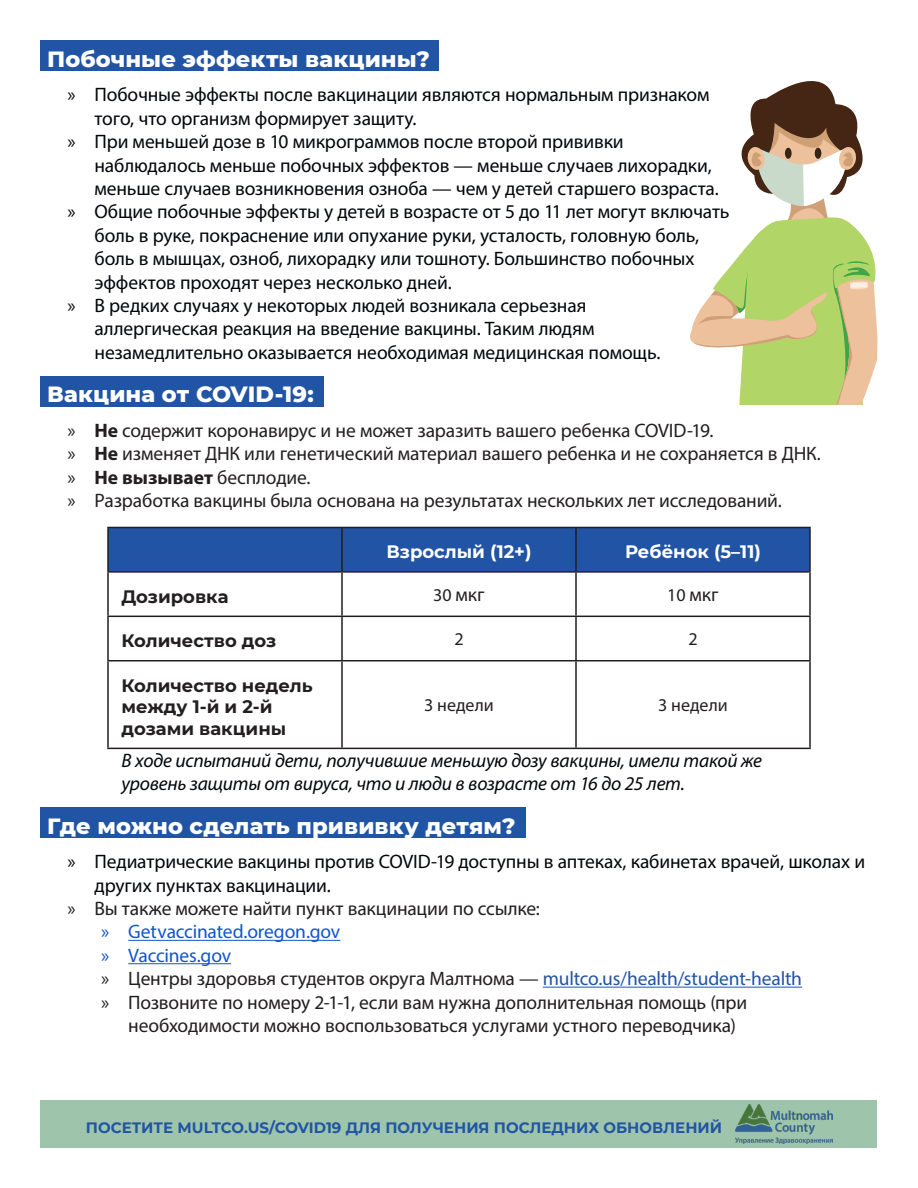
<style>
.page{position:relative;width:918px;height:1188px;background:#fff}
.page>*{position:absolute;margin:0;border:0;box-sizing:border-box;transform-origin:0 0}
.Subtitle_Copy{font:800 22.5px "Montserrat";letter-spacing:.005em;color:#fff}
.t1{font:19.5px/23.4px "Myriad Pro";letter-spacing:-.005em;color:#03060a}
.t2{font:19.5px/23.4px "Myriad Pro";letter-spacing:-.005em;color:#231f20}
.Body_Style{font:italic 19.5px/23.4px "Myriad Pro";letter-spacing:-.015em;color:#03060a}
.t3{font:19.5px "Myriad Pro";letter-spacing:-.01em;color:#15c}
.t4{font:700 18px/21.6px "Montserrat";color:#231f20}
.t5{font:700 18px "Montserrat";color:#fff}
.t6{font:18px "Myriad Pro";color:#231f20}
.t7{font:700 15px "Montserrat";color:#2154a5}
.s1{font-weight:700}
.s2{font-size:18px}
.s3{color:#2154a5}
</style>
<div class="page">
<div style="left:40px;top:1100px;width:838px;height:48px;background:#9ec5ab"></div>
<img style="left:735px;top:1105px;width:97px;height:38px">
<hr style="left:128px;top:940px;width:212px;height:1px;background:#15c">
<hr style="left:128px;top:963px;width:103px;height:1px;background:#15c">
<hr style="left:543px;top:987px;width:259px;height:1px;background:#15c">
<div style="left:40px;top:40px;width:399px;height:31px;background:#2154a5"></div>
<div style="left:40px;top:376px;width:284px;height:31px;background:#2154a5"></div>
<div style="left:109px;top:528px;width:700px;height:43px;background:#2154a5"></div>
<svg style="left:109px;top:615px;width:700px;height:133px"></svg>
<hr style="left:107px;top:527px;width:235px;height:1px;background:#231f20">
<hr style="left:107px;top:528px;width:2px;height:43px;background:#231f20">
<hr style="left:342px;top:527px;width:234px;height:1px;background:#231f20">
<hr style="left:341px;top:528px;width:2px;height:43px;background:#231f20">
<hr style="left:576px;top:527px;width:235px;height:1px;background:#231f20">
<hr style="left:575px;top:528px;width:2px;height:43px;background:#231f20">
<hr style="left:809px;top:528px;width:2px;height:43px;background:#231f20">
<hr style="left:107px;top:571px;width:235px;height:2px;background:#231f20">
<hr style="left:107px;top:573px;width:2px;height:43px;background:#231f20">
<hr style="left:342px;top:571px;width:234px;height:2px;background:#231f20">
<hr style="left:341px;top:573px;width:2px;height:43px;background:#231f20">
<hr style="left:576px;top:571px;width:235px;height:2px;background:#231f20">
<hr style="left:575px;top:573px;width:2px;height:43px;background:#231f20">
<hr style="left:809px;top:573px;width:2px;height:43px;background:#231f20">
<hr style="left:107px;top:616px;width:235px;height:1px;background:#231f20">
<hr style="left:107px;top:617px;width:2px;height:43px;background:#231f20">
<hr style="left:342px;top:616px;width:234px;height:1px;background:#231f20">
<hr style="left:341px;top:617px;width:2px;height:43px;background:#231f20">
<hr style="left:576px;top:616px;width:235px;height:1px;background:#231f20">
<hr style="left:575px;top:617px;width:2px;height:43px;background:#231f20">
<hr style="left:809px;top:617px;width:2px;height:43px;background:#231f20">
<hr style="left:107px;top:660px;width:235px;height:2px;background:#231f20">
<hr style="left:107px;top:662px;width:2px;height:86px;background:#231f20">
<hr style="left:342px;top:660px;width:234px;height:2px;background:#231f20">
<hr style="left:341px;top:662px;width:2px;height:86px;background:#231f20">
<hr style="left:576px;top:660px;width:235px;height:2px;background:#231f20">
<hr style="left:575px;top:662px;width:2px;height:86px;background:#231f20">
<hr style="left:809px;top:662px;width:2px;height:86px;background:#231f20">
<hr style="left:107px;top:748px;width:235px;height:1px;background:#231f20">
<hr style="left:342px;top:748px;width:234px;height:1px;background:#231f20">
<hr style="left:576px;top:748px;width:235px;height:1px;background:#231f20">
<div style="left:40px;top:807px;width:486px;height:31px;background:#2154a5"></div>
<svg style="left:690px;top:81px;width:188px;height:324px"></svg>
<div style="left:815px;top:148px;width:6px;height:11px;background:#352518;border-radius:50%"></div>
<div style="left:785px;top:148px;width:7px;height:11px;background:#352518;border-radius:50%"></div>
<p class="Subtitle_Copy" style="left:47px;top:42px;width:384px">Побочные эффекты вакцины?</p>
<p class="t1" style="left:94px;top:83px;width:617px;text-indent:-27px">» Побочные эффекты после вакцинации являются нормальным признаком того, что организм формирует защиту.</p>
<p class="t1" style="left:94px;top:130px;width:626px;text-indent:-27px">» При меньшей дозе в 10 микрограммов после второй прививки наблюдалось меньше побочных эффектов — меньше случаев лихорадки, меньше случаев возникновения озноба — чем у детей старшего возраста.</p>
<p class="t1" style="left:94px;top:200px;width:637px;text-indent:-27px">» Общие побочные эффекты у детей в возрасте от 5 до 11 лет могут включать боль в руке, покраснение или опухание руки, усталость, головную боль, боль в мышцах, озноб, лихорадку или тошноту. Большинство побочных эффектов проходят через несколько дней.</p>
<p class="t1" style="left:94px;top:293px;width:568px;text-indent:-27px">» В редких случаях у некоторых людей возникала серьезная аллергическая реакция на введение вакцины. Таким людям незамедлительно оказывается необходимая медицинская помощь.</p>
<p class="Subtitle_Copy" style="left:47px;top:378px;width:268px">Вакцина от COVID-19:</p>
<p class="t2" style="left:68px;top:418px;width:647px">» <span class="s1">Не</span> содержит коронавирус и не может заразить вашего ребенка COVID-19.</p>
<p class="t2" style="left:68px;top:442px;width:755px">» <span class="s1">Не</span> изменяет ДНК или генетический материал вашего ребенка и не сохраняется в ДНК.</p>
<p class="t2" style="left:68px;top:465px;width:245px">» <span class="s1">Не вызывает</span> бесплодие.</p>
<p class="t2" style="left:68px;top:489px;width:716px">» Разработка вакцины была основана на результатах нескольких лет исследований.</p>
<p class="t5" style="left:386px;top:539px;width:147px">Взрослый (12+)</p>
<p class="t5" style="left:625px;top:539px;width:137px">Ребёнок (5–11)</p>
<p class="t4" style="left:122px;top:585px;width:109px">Дозировка</p>
<p class="t2" style="left:433px;top:583px;width:53px"><span class="s2">30</span> мкг</p>
<p class="t2" style="left:667px;top:583px;width:53px"><span class="s2">10</span> мкг</p>
<p class="t4" style="left:122px;top:629px;width:156px">Количество доз</p>
<p class="t6" style="left:454px;top:628px;width:11px">2</p>
<p class="t6" style="left:688px;top:628px;width:11px">2</p>
<p class="t4" style="left:122px;top:674px;width:193px">Количество недель между 1-й и 2-й дозами вакцины</p>
<p class="t6" style="left:424px;top:694px;width:71px">3 недели</p>
<p class="t6" style="left:658px;top:694px;width:71px">3 недели</p>
<p class="Body_Style" style="left:122px;top:748px;width:642px">В ходе испытаний дети, получившие меньшую дозу вакцины, имели такой же уровень защиты от вируса, что и люди в возрасте от 16 до 25 лет.</p>
<p class="Subtitle_Copy" style="left:47px;top:809px;width:470px">Где можно сделать прививку детям?</p>
<p class="t1" style="left:94px;top:850px;width:772px;text-indent:-27px">» Педиатрические вакцины против COVID-19 доступны в аптеках, кабинетах врачей, школах и других пунктах вакцинации.</p>
<p class="t2" style="left:68px;top:896px;width:474px">» Вы также можете найти пункт вакцинации по ссылке:</p>
<p class="t3" style="left:101px;top:920px;width:241px">» Getvaccinated.oregon.gov</p>
<p class="t3" style="left:101px;top:943px;width:131px">» Vaccines.gov</p>
<p class="t2" style="left:101px;top:967px;width:702px">» Центры здоровья студентов округа Малтнома — <span class="s3">multco.us/health/student-health</span></p>
<p class="t2" style="left:128px;top:990px;width:621px;text-indent:-27px">» Позвоните по номеру 2-1-1, если вам нужна дополнительная помощь (при необходимости можно воспользоваться услугами устного переводчика)</p>
<p class="t7" style="left:86px;top:1117px;width:638px">ПОСЕТИТЕ MULTCO.US/COVID19 ДЛЯ ПОЛУЧЕНИЯ ПОСЛЕДНИХ ОБНОВЛЕНИЙ</p>
</div>
